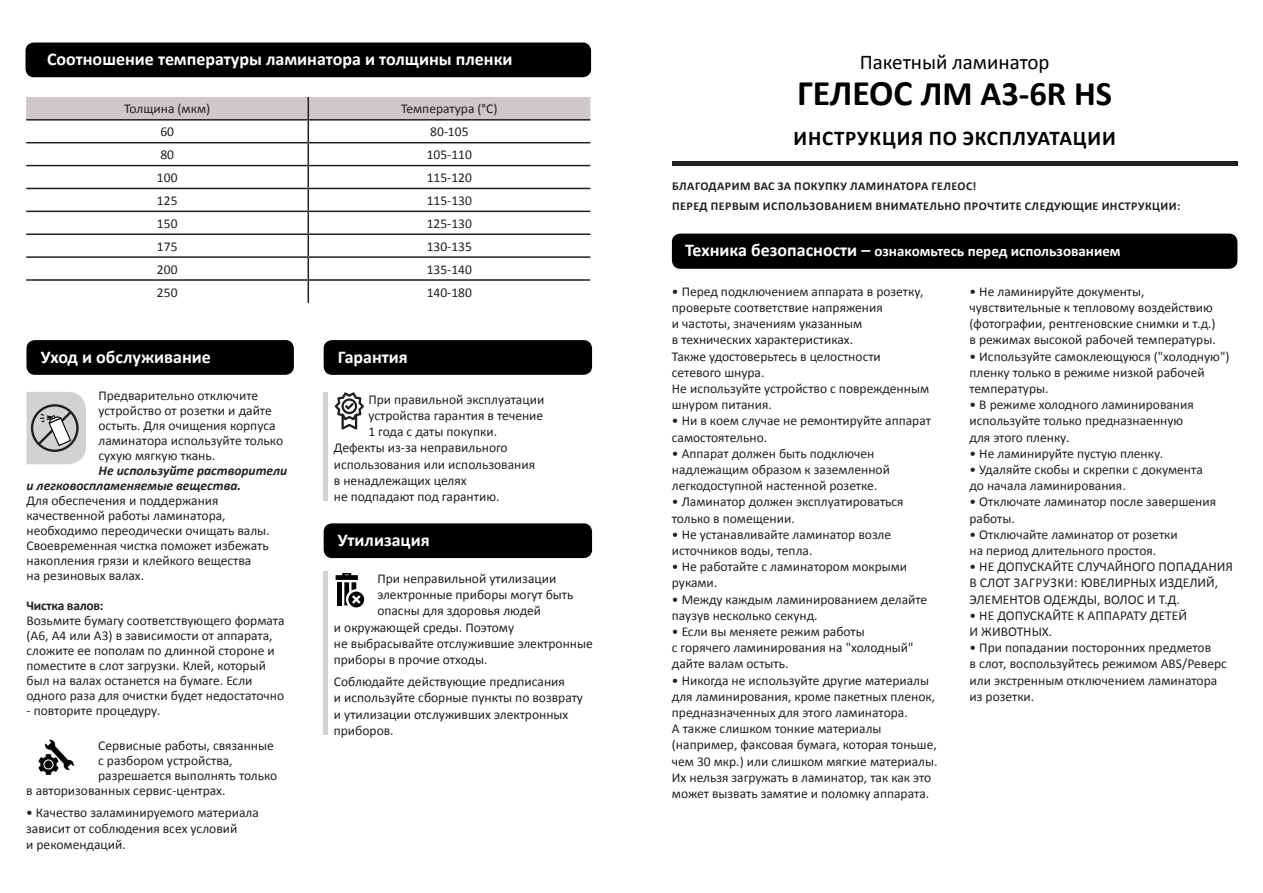
<style>
.page{position:relative;width:1263px;height:893px;background:#fff}
.page>*{position:absolute;margin:0;border:0;box-sizing:border-box;transform-origin:0 0}
.t1{font:700 34.5px "Calibri";color:#000}
.t2{font:700 21px "Calibri";letter-spacing:.04em;color:#000}
.t3{font:21px "Calibri";color:#000}
.t4{font:700 18px "Calibri";color:#fff}
.t5{font:700 15px "Calibri";color:#fff}
.t6{font:13.5px/16.2px "Calibri";color:#231f20}
.t7{font:italic 700 13.5px "Calibri";color:#231f20}
.t8{font:700 13.5px "Calibri";letter-spacing:-.02em;color:#231f20}
.t9{font:700 12px "Calibri";letter-spacing:.04em;color:#231f20}
.s1{font-size:36px}
.s2{font-size:18px}
</style>
<div class="page">
<div style="left:672px;top:161px;width:565px;height:5px;background:#231f20"></div>
<div style="left:672px;top:234px;width:565px;height:35px;background:#000;border-radius:9px"></div>
<div style="left:26px;top:43px;width:565px;height:34px;background:#000;border-radius:9px"></div>
<svg style="left:26px;top:97px;width:564px;height:206px"></svg>
<div style="left:26px;top:340px;width:268px;height:35px;background:#000;border-radius:9px"></div>
<img style="left:38px;top:739px;width:36px;height:36px">
<svg style="left:335px;top:392px;width:29px;height:37px"></svg>
<div style="left:324px;top:340px;width:268px;height:35px;background:#000;border-radius:9px"></div>
<div style="left:324px;top:523px;width:268px;height:35px;background:#000;border-radius:9px"></div>
<svg style="left:336px;top:573px;width:28px;height:34px"></svg>
<hr style="left:324px;top:392px;width:4px;height:108px;background:#d1d2d4">
<hr style="left:324px;top:572px;width:4px;height:163px;background:#d1d2d4">
<svg style="left:26px;top:392px;width:60px;height:72px;background:#bebfc0"></svg>
<p class="t4" style="left:47px;top:48px;width:467px">Соотношение температуры ламинатора и толщины пленки</p>
<p class="t6" style="left:124px;top:101px;width:87px">Толщина (мкм)</p>
<p class="t6" style="left:401px;top:101px;width:98px">Температура (°C)</p>
<p class="t6" style="left:160px;top:124px;width:15px">60</p>
<p class="t6" style="left:430px;top:124px;width:40px">80-105</p>
<p class="t6" style="left:160px;top:147px;width:15px">80</p>
<p class="t6" style="left:427px;top:147px;width:47px">105-110</p>
<p class="t6" style="left:157px;top:170px;width:22px">100</p>
<p class="t6" style="left:427px;top:170px;width:47px">115-120</p>
<p class="t6" style="left:157px;top:192px;width:22px">125</p>
<p class="t6" style="left:427px;top:192px;width:47px">115-130</p>
<p class="t6" style="left:157px;top:215px;width:22px">150</p>
<p class="t6" style="left:427px;top:215px;width:47px">125-130</p>
<p class="t6" style="left:157px;top:238px;width:22px">175</p>
<p class="t6" style="left:427px;top:238px;width:47px">130-135</p>
<p class="t6" style="left:157px;top:261px;width:22px">200</p>
<p class="t6" style="left:427px;top:261px;width:47px">135-140</p>
<p class="t6" style="left:157px;top:284px;width:22px">250</p>
<p class="t6" style="left:427px;top:284px;width:47px">140-180</p>
<p class="t4" style="left:41px;top:345px;width:171px">Уход и обслуживание</p>
<p class="t6" style="left:98px;top:388px;width:186px;line-height:15px">Предварительно отключите устройство от розетки и дайте остыть. Для очищения корпуса ламинатора используйте только сухую мягкую ткань.</p>
<p class="t7" style="left:98px;top:461px;width:190px">Не используйте растворители</p>
<p class="t7" style="left:26px;top:476px;width:216px">и легковоспламеняемые вещества.</p>
<p class="t6" style="left:26px;top:493px;width:245px;line-height:15px">Для обеспечения и поддержания качественной работы ламинатора, необходимо переодически очищать валы.<br>Своевременная чистка поможет избежать накопления грязи и клейкого вещества</p>
<p class="t6" style="left:26px;top:567px;width:119px">на резиновых валах.</p>
<p class="t8" style="left:26px;top:596px;width:79px">Чистка валов:</p>
<p class="t6" style="left:26px;top:613px;width:260px;line-height:15px">Возьмите бумагу соответствующего формата (А6, А4 или А3) в зависимости от аппарата, сложите ее пополам по длинной стороне и поместите в слот загрузки. Клей, который был на валах останется на бумаге. Если одного раза для очистки будет недостаточно</p>
<p class="t6" style="left:26px;top:702px;width:135px">- повторите процедуру.</p>
<p class="t6" style="left:98px;top:737px;width:177px">Сервисные работы, связанные</p>
<p class="t6" style="left:98px;top:753px;width:181px;line-height:15px">с разбором устройства, разрешается выполнять только</p>
<p class="t6" style="left:26px;top:782px;width:201px">в авторизованных сервис-центрах.</p>
<p class="t6" style="left:26px;top:804px;width:234px">• Качество заламинируемого материала зависит от соблюдения всех условий</p>
<p class="t6" style="left:26px;top:837px;width:101px">и рекомендаций.</p>
<p class="t4" style="left:338px;top:345px;width:71px">Гарантия</p>
<p class="t6" style="left:368px;top:391px;width:177px">При правильной эксплуатации устройства гарантия в течение</p>
<p class="t6" style="left:368px;top:424px;width:130px">1 года с даты покупки.</p>
<p class="t6" style="left:334px;top:440px;width:203px">Дефекты из-за неправильного использования или использования</p>
<p class="t6" style="left:334px;top:472px;width:134px">в ненадлежащих целях</p>
<p class="t6" style="left:334px;top:488px;width:167px">не подпадают под гарантию.</p>
<p class="t4" style="left:338px;top:528px;width:93px">Утилизация</p>
<p class="t6" style="left:377px;top:570px;width:198px">При неправильной утилизации электронные приборы могут быть опасны для здоровья людей</p>
<p class="t6" style="left:334px;top:619px;width:182px">и окружающей среды. Поэтому</p>
<p class="t6" style="left:334px;top:635px;width:260px">не выбрасывайте отслужившие электронные приборы в прочие отходы.</p>
<p class="t6" style="left:334px;top:674px;width:233px">Соблюдайте действующие предписания</p>
<p class="t6" style="left:334px;top:690px;width:251px">и используйте сборные пункты по возврату</p>
<p class="t6" style="left:334px;top:706px;width:236px">и утилизации отслуживших электронных</p>
<p class="t6" style="left:334px;top:722px;width:61px">приборов.</p>
<p class="t3" style="left:860px;top:49px;width:191px">Пакетный ламинатор</p>
<p class="t1" style="left:797px;top:71px;width:317px"><span class="s1">ГЕЛЕОС</span> ЛМ А3-6R HS</p>
<p class="t2" style="left:793px;top:125px;width:324px">ИНСТРУКЦИЯ ПО ЭКСПЛУАТАЦИИ</p>
<p class="t9" style="left:672px;top:178px;width:306px">БЛАГОДАРИМ ВАС ЗА ПОКУПКУ ЛАМИНАТОРА ГЕЛЕОС!</p>
<p class="t9" style="left:672px;top:198px;width:510px">ПЕРЕД ПЕРВЫМ ИСПОЛЬЗОВАНИЕМ ВНИМАТЕЛЬНО ПРОЧТИТЕ СЛЕДУЮЩИЕ ИНСТРУКЦИИ:</p>
<p class="t5" style="left:685px;top:241px;width:437px"><span class="s2">Техника безопасности –</span> ознакомьтесь перед использованием</p>
<p class="t6" style="left:672px;top:283px;width:253px">• Перед подключением аппарата в розетку, проверьте соответствие напряжения</p>
<p class="t6" style="left:672px;top:316px;width:192px">и частоты, значениям указанным</p>
<p class="t6" style="left:672px;top:332px;width:183px">в технических характеристиках.</p>
<p class="t6" style="left:672px;top:348px;width:210px">Также удостоверьтесь в целостности</p>
<p class="t6" style="left:672px;top:364px;width:94px">сетевого шнура.</p>
<p class="t6" style="left:672px;top:380px;width:259px">Не используйте устройство с поврежденным шнуром питания.</p>
<p class="t6" style="left:672px;top:413px;width:261px">• Ни в коем случае не ремонтируйте аппарат самостоятельно.</p>
<p class="t6" style="left:672px;top:445px;width:220px">• Аппарат должен быть подключен надлежащим образом к заземленной легкодоступной настенной розетке.</p>
<p class="t6" style="left:672px;top:494px;width:233px">• Ламинатор должен эксплуатироваться</p>
<p class="t6" style="left:672px;top:510px;width:124px">только в помещении.</p>
<p class="t6" style="left:672px;top:526px;width:221px">• Не устанавливайте ламинатор возле источников воды, тепла.</p>
<p class="t6" style="left:672px;top:559px;width:237px">• Не работайте с ламинатором мокрыми руками.</p>
<p class="t6" style="left:672px;top:591px;width:257px">• Между каждым ламинированием делайте паузув несколько секунд.</p>
<p class="t6" style="left:672px;top:623px;width:194px">• Если вы меняете режим работы</p>
<p class="t6" style="left:672px;top:640px;width:243px">с горячего ламинирования на "холодный" дайте валам остыть.</p>
<p class="t6" style="left:672px;top:672px;width:265px">• Никогда не используйте другие материалы для ламинирования, кроме пакетных пленок, предназначенных для этого ламинатора.</p>
<p class="t6" style="left:672px;top:721px;width:267px">А также слишком тонкие материалы (например, факсовая бумага, которая тоньше, чем 30 мкр.) или слишком мягкие материалы.</p>
<p class="t6" style="left:672px;top:769px;width:261px">Их нельзя загружать в ламинатор, так как это может вызвать замятие и поломку аппарата.</p>
<p class="t6" style="left:969px;top:283px;width:248px">• Не ламинируйте документы, чувствительные к тепловому воздействию (фотографии, рентгеновские снимки и т.д.)</p>
<p class="t6" style="left:969px;top:332px;width:248px">в режимах высокой рабочей температуры.</p>
<p class="t6" style="left:969px;top:348px;width:262px">• Используйте самоклеющуюся ("холодную") пленку только в режиме низкой рабочей температуры.</p>
<p class="t6" style="left:969px;top:397px;width:226px">• В режиме холодного ламинирования используйте только предназнаенную</p>
<p class="t6" style="left:969px;top:429px;width:101px">для этого пленку.</p>
<p class="t6" style="left:969px;top:445px;width:195px">• Не ламинируйте пустую пленку.</p>
<p class="t6" style="left:969px;top:461px;width:235px">• Удаляйте скобы и скрепки с документа</p>
<p class="t6" style="left:969px;top:478px;width:158px">до начала ламинирования.</p>
<p class="t6" style="left:969px;top:494px;width:248px">• Отключате ламинатор после завершения работы.</p>
<p class="t6" style="left:969px;top:526px;width:210px">• Отключайте ламинатор от розетки</p>
<p class="t6" style="left:969px;top:542px;width:188px">на период длительного простоя.</p>
<p class="t6" style="left:969px;top:559px;width:265px">• НЕ ДОПУСКАЙТЕ СЛУЧАЙНОГО ПОПАДАНИЯ<br>В СЛОТ ЗАГРУЗКИ: ЮВЕЛИРНЫХ ИЗДЕЛИЙ,<br>ЭЛЕМЕНТОВ ОДЕЖДЫ, ВОЛОС И Т.Д.</p>
<p class="t6" style="left:969px;top:607px;width:219px">• НЕ ДОПУСКАЙТЕ К АППАРАТУ ДЕТЕЙ</p>
<p class="t6" style="left:969px;top:623px;width:84px">И ЖИВОТНЫХ.</p>
<p class="t6" style="left:969px;top:640px;width:243px">• При попадании посторонних предметов</p>
<p class="t6" style="left:969px;top:656px;width:259px">в слот, воспользуйтесь режимом ABS/Реверс</p>
<p class="t6" style="left:969px;top:672px;width:249px">или экстренным отключением ламинатора</p>
<p class="t6" style="left:969px;top:688px;width:66px">из розетки.</p>
</div>
